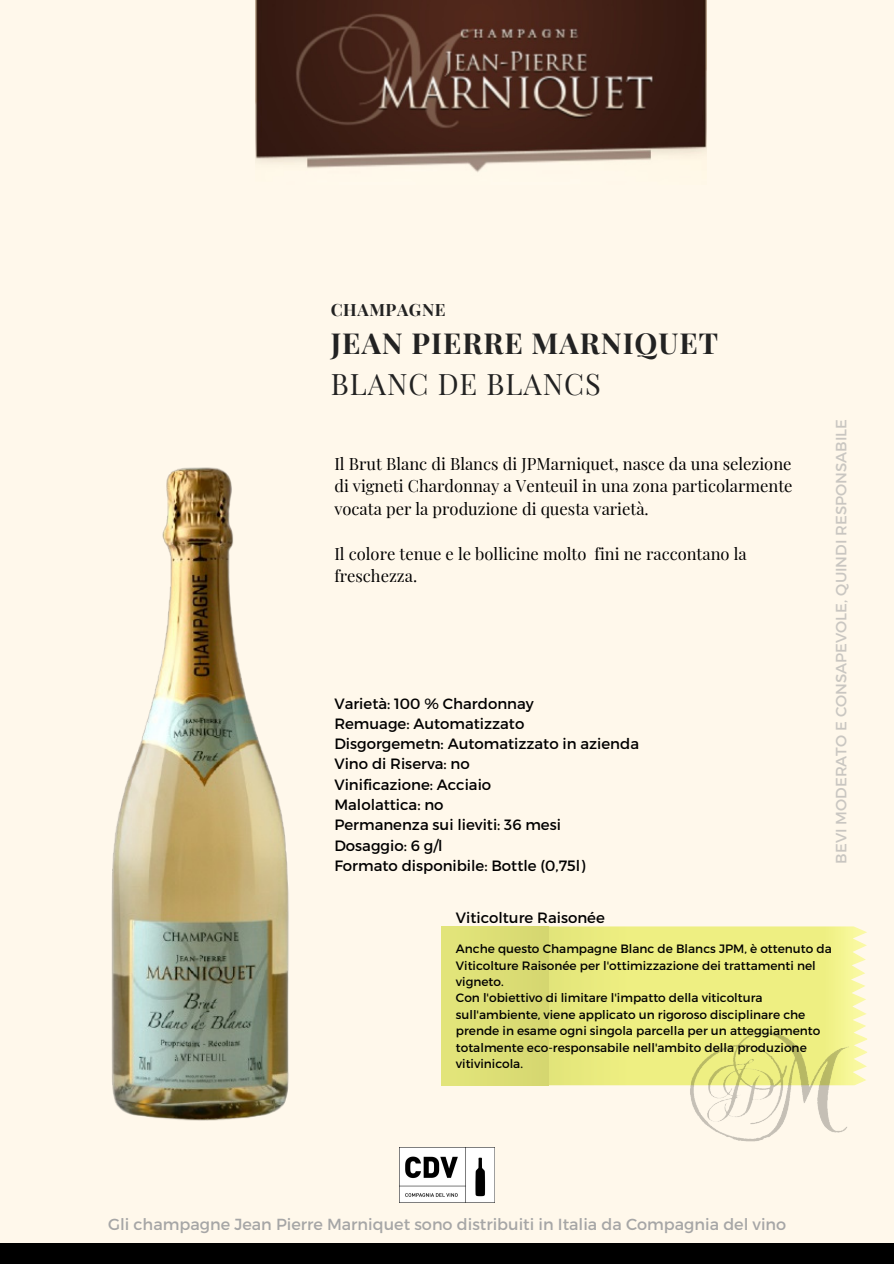
<style>
.page{position:relative;width:894px;height:1264px;background:#fff}
.page>*{position:absolute;margin:0;border:0;box-sizing:border-box;transform-origin:0 0}
.t1{font:700 28.95px "Playfair Display";letter-spacing:.035em;color:#222}
.t2{font:28.95px "Playfair Display";letter-spacing:.035em;color:#222}
.t3{font:700 16.95px "Playfair Display";letter-spacing:.035em;color:#222}
.t4{font:16.5px/22.5px "Playfair Display";color:#000;text-align:justify}
.t5{font:16.05px "Montserrat";color:#a6a6a6}
.t6{font:14.85px "Montserrat";color:#000}
.t7{font:14.85px "Montserrat";color:#a6a6a6}
.t8{font:12.15px/16.5px "Montserrat";color:#000}
</style>
<div class="page">
<div style="left:0;top:0;width:893px;height:1263px;background:#fff8eb"></div>
<img style="left:399px;top:1147px;width:95px;height:55px">
<div style="left:0;top:1242px;width:893px;height:21px;background:#000"></div>
<img style="left:111px;top:467px;width:178px;height:654px">
<img style="left:256px;top:0;width:450px;height:172px">
<svg style="left:548px;top:926px;width:318px;height:159px;background:#edee85"></svg>
<div style="left:442px;top:926px;width:106px;height:159px;background:#dcde75"></div>
<img style="left:689px;top:1029px;width:159px;height:112px">
<p class="t3" style="left:331px;top:298px;width:116px">CHAMPAGNE</p>
<p class="t1" style="left:331px;top:323px;width:389px">JEAN PIERRE MARNIQUET</p>
<p class="t2" style="left:331px;top:364px;width:271px">BLANC DE BLANCS</p>
<p class="t4" style="left:334px;top:451px;width:459px">Il Brut Blanc di Blancs di JPMarniquet, nasce da una selezione di vigneti Chardonnay a Venteuil in una zona particolarmente vocata per la produzione di questa varietà.</p>
<p class="t4" style="left:334px;top:541px;width:413px">Il colore tenue e le bollicine molto fini ne raccontano la freschezza.</p>
<p class="t6" style="left:334px;top:693px;width:201px">Varietà: 100 % Chardonnay</p>
<p class="t6" style="left:334px;top:714px;width:191px">Remuage: Automatizzato</p>
<p class="t6" style="left:334px;top:734px;width:306px">Disgorgemetn: Automatizzato in azienda</p>
<p class="t6" style="left:334px;top:754px;width:137px">Vino di Riserva: no</p>
<p class="t6" style="left:334px;top:774px;width:158px">Vinificazione: Acciaio</p>
<p class="t6" style="left:334px;top:795px;width:111px">Malolattica: no</p>
<p class="t6" style="left:334px;top:815px;width:228px">Permanenza sui lieviti: 36 mesi</p>
<p class="t6" style="left:334px;top:835px;width:110px">Dosaggio: 6 g/l</p>
<p class="t6" style="left:334px;top:856px;width:252px">Formato disponibile: Bottle (0,75l)</p>
<p class="t6" style="left:456px;top:908px;width:150px">Viticolture Raisonée</p>
<p class="t7" style="left:831px;top:863px;width:446px;rotate:-90deg">BEVI MODERATO E CONSAPEVOLE, QUINDI RESPONSABILE</p>
<p class="t8" style="left:456px;top:939px;width:377px">Anche questo Champagne Blanc de Blancs JPM, è ottenuto da</p>
<p class="t8" style="left:456px;top:956px;width:361px">Viticolture Raisonée per l'ottimizzazione dei trattamenti nel vigneto.</p>
<p class="t8" style="left:456px;top:989px;width:366px">Con l'obiettivo di limitare l'impatto della viticoltura sull'ambiente, viene applicato un rigoroso disciplinare che prende in esame ogni singola parcella per un atteggiamento totalmente eco-responsabile nell'ambito della produzione vitivinicola.</p>
<p class="t5" style="left:108px;top:1213px;width:679px">Gli champagne Jean Pierre Marniquet sono distribuiti in Italia da Compagnia del vino</p>
</div>
